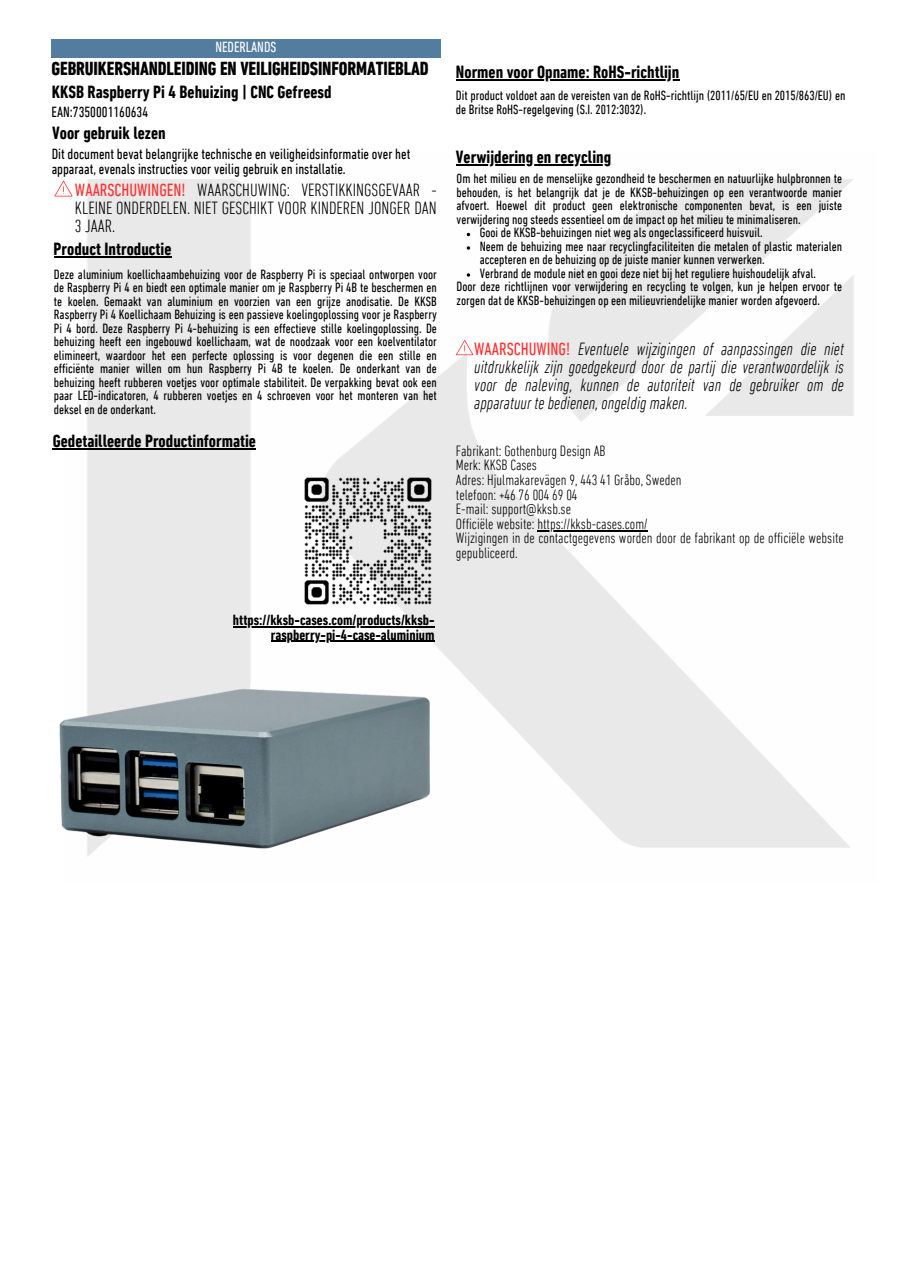
<style>
.page{position:relative;width:897px;height:1264px;background:#fff}
.page>*{position:absolute;margin:0;border:0;box-sizing:border-box;transform-origin:0 0}
.t1{font:700 condensed 19.2px "DIN Next LT Pro";color:#000}
.t2{font:italic 300 condensed 18px/18px "DIN Next LT Pro";color:#000;text-align:justify}
.t3{font:700 condensed 18px "DIN Next LT Pro";color:#000}
.t4{font:300 condensed 18px/18px "DIN Next LT Pro";color:#000;text-align:justify}
.t5{font:300 condensed 15.15px "DIN Next LT Pro";color:#000}
.t6{font:condensed 15px/14.7px "DIN Next LT Pro";color:#000}
.t7{font:700 condensed 15px "DIN Next LT Pro";color:#000}
.t8{font:condensed 15px "DIN Next LT Pro";color:#fff}
.t9{font:condensed 13.65px/13.5px "DIN Next LT Pro";color:#000}
.s1{font-weight:400;color:#ff3131}
.s2{font-weight:400;font-style:normal;color:#ff3131}
</style>
<div class="page">
<div style="left:52px;top:39px;width:389px;height:18px;background:#537d9f"></div>
<img style="left:63px;top:164px;width:791px;height:692px">
<img style="left:59px;top:681px;width:375px;height:174px">
<img style="left:302px;top:476px;width:133px;height:129px">
<hr style="left:233px;top:626px;width:201px;height:1px;background:#000">
<hr style="left:271px;top:640px;width:163px;height:2px;background:#000">
<hr style="left:53px;top:448px;width:203px;height:1px;background:#000">
<svg style="left:456px;top:340px;width:17px;height:15px"></svg>
<hr style="left:456px;top:165px;width:155px;height:1px;background:#000">
<svg style="left:467px;top:246px;width:3px;height:4px"></svg>
<svg style="left:467px;top:273px;width:3px;height:4px"></svg>
<hr style="left:537px;top:530px;width:110px;height:1px;background:#000">
<hr style="left:456px;top:80px;width:223px;height:1px;background:#000">
<svg style="left:54px;top:181px;width:18px;height:15px"></svg>
<hr style="left:54px;top:256px;width:117px;height:1px;background:#000">
<h3 class="t8" style="left:215px;top:41px;width:62px">NEDERLANDS</h3>
<p class="t1" style="left:52px;top:61px;width:378px">GEBRUIKERSHANDLEIDING EN VEILIGHEIDSINFORMATIEBLAD</p>
<p class="t3" style="left:52px;top:84px;width:281px">KKSB Raspberry Pi 4 Behuizing | CNC Gefreesd</p>
<p class="t6" style="left:52px;top:106px;width:98px">EAN:7350001160634</p>
<h3 class="t3" style="left:52px;top:125px;width:115px">Voor gebruik lezen</h3>
<p class="t6" style="left:52px;top:148px;width:360px">Dit document bevat belangrijke technische en veiligheidsinformatie over het apparaat, evenals instructies voor veilig gebruik en installatie.</p>
<h2 class="t4" style="left:75px;top:182px;width:363px"><span class="s1">WAARSCHUWINGEN!</span> WAARSCHUWING: VERSTIKKINGSGEVAAR - KLEINE ONDERDELEN. NIET GESCHIKT VOOR KINDEREN JONGER DAN 3 JAAR.</h2>
<h3 class="t3" style="left:54px;top:241px;width:119px">Product Introductie</h3>
<p class="t9" style="left:54px;top:268px;width:384px;text-align:justify">Deze aluminium koellichaambehuizing voor de Raspberry Pi is speciaal ontworpen voor de Raspberry Pi 4 en biedt een optimale manier om je Raspberry Pi 4B te beschermen en te koelen. Gemaakt van aluminium en voorzien van een grijze anodisatie. De KKSB Raspberry Pi 4 Koellichaam Behuizing is een passieve koelingoplossing voor je Raspberry Pi 4 bord. Deze Raspberry Pi 4-behuizing is een effectieve stille koelingoplossing. De behuizing heeft een ingebouwd koellichaam, wat de noodzaak voor een koelventilator elimineert, waardoor het een perfecte oplossing is voor degenen die een stille en efficiënte manier willen om hun Raspberry Pi 4B te koelen. De onderkant van de behuizing heeft rubberen voetjes voor optimale stabiliteit. De verpakking bevat ook een paar LED-indicatoren, 4 rubberen voetjes en 4 schroeven voor het monteren van het deksel en de onderkant.</p>
<p class="t3" style="left:53px;top:434px;width:205px">Gedetailleerde Productinformatie</p>
<p class="t3" style="left:456px;top:65px;width:225px">Normen voor Opname: RoHS-richtlijn</p>
<h6 class="t9" style="left:456px;top:90px;width:391px">Dit product voldoet aan de vereisten van de RoHS-richtlijn (2011/65/EU en 2015/863/EU) en de Britse RoHS-regelgeving (S.I. 2012:3032).</h6>
<p class="t3" style="left:456px;top:150px;width:157px">Verwijdering en recycling</p>
<h4 class="t9" style="left:456px;top:173px;width:387px;text-align:justify">Om het milieu en de menselijke gezondheid te beschermen en natuurlijke hulpbronnen te behouden, is het belangrijk dat je de KKSB-behuizingen op een verantwoorde manier afvoert. Hoewel dit product geen elektronische componenten bevat, is een juiste verwijdering nog steeds essentieel om de impact op het milieu te minimaliseren.</h4>
<p class="t9" style="left:480px;top:227px;width:284px">Gooi de KKSB-behuizingen niet weg als ongeclassificeerd huisvuil.</p>
<p class="t9" style="left:480px;top:241px;width:364px">Neem de behuizing mee naar recyclingfaciliteiten die metalen of plastic materialen accepteren en de behuizing op de juiste manier kunnen verwerken.</p>
<p class="t9" style="left:480px;top:268px;width:338px">Verbrand de module niet en gooi deze niet bij het reguliere huishoudelijk afval.</p>
<p class="t9" style="left:456px;top:281px;width:387px">Door deze richtlijnen voor verwijdering en recycling te volgen, kun je helpen ervoor te zorgen dat de KKSB-behuizingen op een milieuvriendelijke manier worden afgevoerd.</p>
<p class="t2" style="left:474px;top:342px;width:371px"><span class="s2">WAARSCHUWING!</span> Eventuele wijzigingen of aanpassingen die niet uitdrukkelijk zijn goedgekeurd door de partij die verantwoordelijk is voor de naleving, kunnen de autoriteit van de gebruiker om de apparatuur te bedienen, ongeldig maken.</p>
<p class="t5" style="left:456px;top:444px;width:151px">Fabrikant: Gothenburg Design AB</p>
<p class="t5" style="left:456px;top:459px;width:83px">Merk: KKSB Cases</p>
<p class="t5" style="left:456px;top:473px;width:227px">Adres: Hjulmakarevägen 9, 443 41 Gråbo, Sweden</p>
<h3 class="t5" style="left:456px;top:488px;width:123px">telefoon: +46 76 004 69 04</h3>
<h5 class="t5" style="left:456px;top:503px;width:117px">E-mail: support@kksb.se</h5>
<h3 class="t5" style="left:456px;top:517px;width:193px">Officiële website: https://kksb-cases.com/</h3>
<p class="t5" style="left:456px;top:532px;width:389px">Wijzigingen in de contactgegevens worden door de fabrikant op de officiële website</p>
<p class="t5" style="left:456px;top:546px;width:63px">gepubliceerd.</p>
<p class="t7" style="left:233px;top:613px;width:203px">https://kksb-cases.com/products/kksb-</p>
<h3 class="t7" style="left:271px;top:628px;width:165px">raspberry-pi-4-case-aluminium</h3>
</div>
